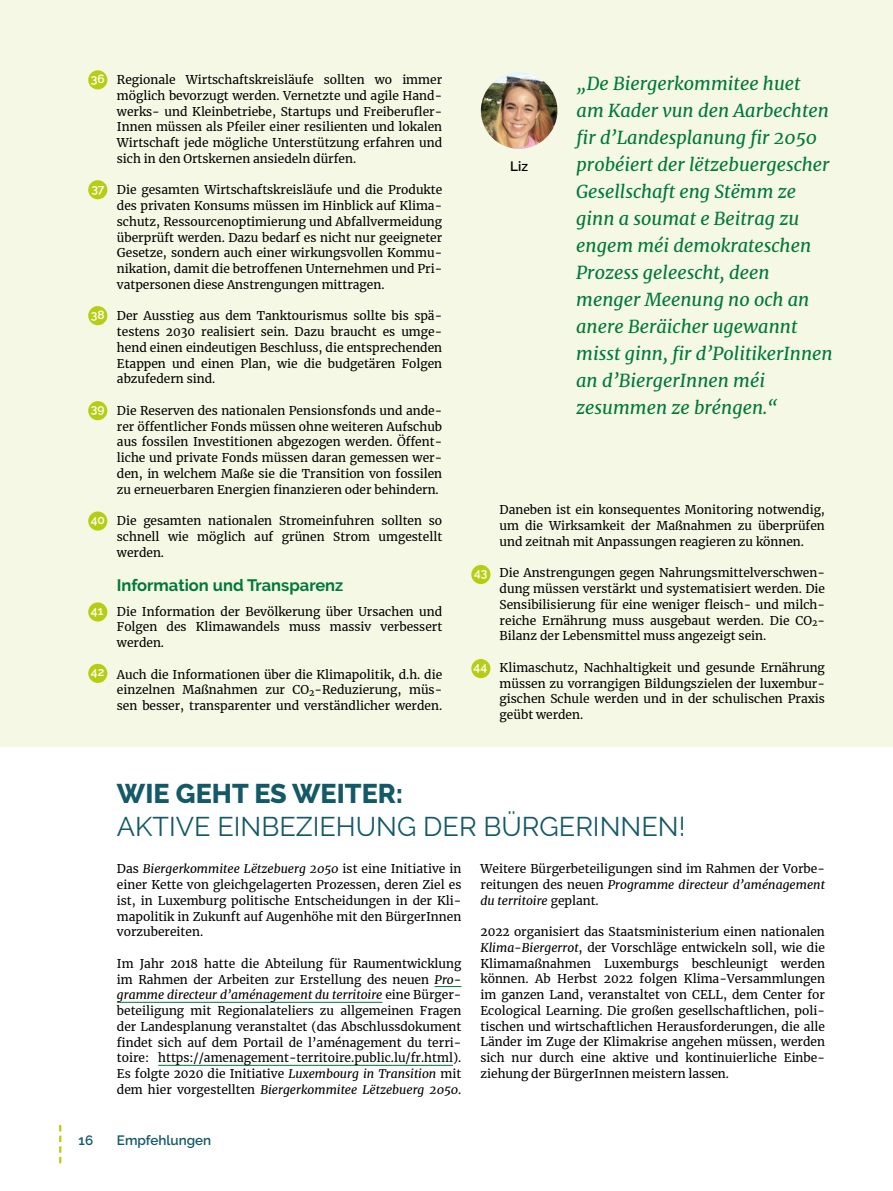
<style>
.page{position:relative;width:893px;height:1191px;background:#fff}
.page>*{position:absolute;margin:0;border:0;box-sizing:border-box;transform-origin:0 0}
.t1{font:27px "Raleway";color:#135968}
.t2{font:800 27px "Raleway";color:#135968}
.t3{font:italic 18px/27px "Merriweather";color:#00783a}
.t4{font:700 16.5px "Raleway";color:#00783a}
.t5{font:600 13.5px "Raleway";color:#135968}
.t6{font:600 13.5px "Raleway";color:#000}
.t7{font:12px/15.8px "Merriweather";color:#000;text-align:justify}
.t8{font:600 12px "Raleway";color:#fff}
.s1{font-style:italic}
</style>
<div class="page">
<div style="left:0;top:0;width:893px;height:746px;background:#f5f8e4"></div>
<div style="left:88px;top:602px;width:19px;height:19px;background:#b7cd14;border-radius:50%"></div>
<div style="left:88px;top:664px;width:19px;height:19px;background:#b7cd14;border-radius:50%"></div>
<div style="left:471px;top:565px;width:19px;height:19px;background:#b7cd14;border-radius:50%"></div>
<div style="left:471px;top:659px;width:19px;height:19px;background:#b7cd14;border-radius:50%"></div>
<div style="left:88px;top:70px;width:19px;height:19px;background:#b7cd14;border-radius:50%"></div>
<div style="left:88px;top:180px;width:19px;height:19px;background:#b7cd14;border-radius:50%"></div>
<div style="left:88px;top:306px;width:19px;height:19px;background:#b7cd14;border-radius:50%"></div>
<div style="left:88px;top:401px;width:19px;height:19px;background:#b7cd14;border-radius:50%"></div>
<div style="left:88px;top:511px;width:19px;height:19px;background:#b7cd14;border-radius:50%"></div>
<svg style="left:435px;top:986px;width:26px;height:1px"></svg>
<hr style="left:117px;top:1002px;width:265px;height:1px;background:#00783a">
<hr style="left:158px;top:1065px;width:295px;height:1px;background:#00783a">
<img style="left:481px;top:72px;width:76px;height:77px;border-radius:38px">
<svg style="left:59px;top:1125px;width:2px;height:38px"></svg>
<p class="t8" style="left:91px;top:72px;width:15px">36</p>
<p class="t8" style="left:91px;top:182px;width:14px">37</p>
<p class="t8" style="left:91px;top:308px;width:15px">38</p>
<p class="t8" style="left:91px;top:402px;width:15px">39</p>
<p class="t8" style="left:91px;top:513px;width:16px">40</p>
<p class="t8" style="left:91px;top:603px;width:14px">41</p>
<p class="t8" style="left:91px;top:665px;width:15px">42</p>
<p class="t7" style="left:117px;top:72px;width:327px">Regionale Wirtschaftskreisläufe sollten wo immer möglich bevorzugt werden. Vernetzte und agile Hand&shy;werks- und Kleinbetriebe, Startups und Freiberufler-Innen müssen als Pfeiler einer resilienten und lokalen Wirtschaft jede mögliche Unterstützung erfahren und sich in den Ortskernen ansiedeln dürfen.</p>
<p class="t7" style="left:117px;top:182px;width:327px">Die gesamten Wirtschaftskreisläufe und die Produkte des privaten Konsums müssen im Hinblick auf Klima&shy;schutz, Ressourcenoptimierung und Abfallvermeidung überprüft werden. Dazu bedarf es nicht nur geeigneter Gesetze, sondern auch einer wirkungsvollen Kommu&shy;nikation, damit die betroffenen Unternehmen und Pri&shy;vatpersonen diese Anstrengungen mittragen.</p>
<p class="t7" style="left:117px;top:308px;width:327px">Der Ausstieg aus dem Tanktourismus sollte bis spä&shy;testens 2030 realisiert sein. Dazu braucht es umge&shy;hend einen eindeutigen Beschluss, die entsprechenden Etappen und einen Plan, wie die budgetären Folgen abzufedern sind.</p>
<p class="t7" style="left:117px;top:402px;width:327px">Die Reserven des nationalen Pensionsfonds und ande&shy;rer öffentlicher Fonds müssen ohne weiteren Aufschub aus fossilen Investitionen abgezogen werden. Öffent&shy;liche und private Fonds müssen daran gemessen wer&shy;den, in welchem Maße sie die Transition von fossilen zu erneuerbaren Energien finanzieren oder behindern.</p>
<p class="t7" style="left:117px;top:512px;width:327px">Die gesamten nationalen Stromeinfuhren sollten so schnell wie möglich auf grünen Strom umgestellt werden.</p>
<h3 class="t4" style="left:117px;top:576px;width:228px">Information und Transparenz</h3>
<p class="t7" style="left:117px;top:603px;width:327px">Die Information der Bevölkerung über Ursachen und Folgen des Klimawandels muss massiv verbessert werden.</p>
<p class="t7" style="left:117px;top:666px;width:327px">Auch die Informationen über die Klimapolitik, d.h. die einzelnen Maßnahmen zur CO<sub>2</sub>-Reduzierung, müs&shy;sen besser, transparenter und verständlicher werden.</p>
<p class="t6" style="left:510px;top:158px;width:19px">Liz</p>
<p class="t3" style="left:576px;top:70px;width:258px">„De Biergerkommitee huet<br>am Kader vun den Aarbechten fir d’Landesplanung fir 2050 probéiert der lëtzebuergescher<br>Gesellschaft eng Stëmm ze ginn a soumat e Beitrag zu engem méi demokrateschen<br>Prozess geleescht, deen menger Meenung no och an anere Beräicher ugewannt misst ginn, fir d’PolitikerInnen an d’BiergerInnen méi zesummen ze bréngen.“</p>
<p class="t8" style="left:474px;top:566px;width:15px">43</p>
<p class="t8" style="left:474px;top:660px;width:15px">44</p>
<p class="t7" style="left:500px;top:502px;width:327px">Daneben ist ein konsequentes Monitoring notwendig, um die Wirksamkeit der Maßnahmen zu überprüfen und zeitnah mit Anpassungen reagieren zu können.</p>
<p class="t7" style="left:500px;top:565px;width:327px">Die Anstrengungen gegen Nahrungsmittelverschwen&shy;dung müssen verstärkt und systematisiert werden. Die Sensibilisierung für eine weniger fleisch- und milch&shy;reiche Ernährung muss ausgebaut werden. Die CO<sub>2</sub>- Bilanz der Lebensmittel muss angezeigt sein.</p>
<p class="t7" style="left:500px;top:659px;width:327px">Klimaschutz, Nachhaltigkeit und gesunde Ernährung müssen zu vorrangigen Bildungszielen der luxembur&shy;gischen Schule werden und in der schulischen Praxis geübt werden.</p>
<h1 class="t2" style="left:117px;top:778px;width:288px">WIE GEHT ES WEITER:</h1>
<h1 class="t1" style="left:117px;top:810px;width:570px">AKTIVE EINBEZIEHUNG DER BÜRGERINNEN!</h1>
<p class="t7" style="left:117px;top:860px;width:346px">Das <span class="s1">Biergerkommitee Lëtzebuerg 2050</span> ist eine Initiative in einer Kette von gleichgelagerten Prozessen, deren Ziel es ist, in Luxemburg politische Entscheidungen in der Kli&shy;mapolitik in Zukunft auf Augenhöhe mit den BürgerInnen vorzubereiten.</p>
<p class="t7" style="left:117px;top:955px;width:346px">Im Jahr 2018 hatte die Abteilung für Raumentwicklung im Rahmen der Arbeiten zur Erstellung des neuen <span class="s1">Pro&shy;gramme directeur d’aménagement du territoire</span> eine Bürger&shy;beteiligung mit Regionalateliers zu allgemeinen Fragen der Landesplanung veranstaltet (das Abschlussdokument findet sich auf dem Portail de l’aménagement du terri&shy;toire: https://amenagement-territoire.public.lu/fr.html).<br>Es folgte 2020 die Initiative <span class="s1">Luxembourg in Transition</span> mit dem hier vorgestellten <span class="s1">Biergerkommitee Lëtzebuerg 2050</span>.</p>
<p class="t7" style="left:480px;top:860px;width:346px">Weitere Bürgerbeteiligungen sind im Rahmen der Vorbe&shy;reitungen des neuen <span class="s1">Programme directeur d’aménagement du territoire</span> geplant.</p>
<p class="t7" style="left:480px;top:923px;width:346px">2022 organisiert das Staatsministerium einen nationalen <span class="s1">Klima-Biergerrot</span>, der Vorschläge entwickeln soll, wie die Klimamaßnahmen Luxemburgs beschleunigt werden können. Ab Herbst 2022 folgen Klima-Versammlungen im ganzen Land, veranstaltet von CELL, dem Center for Ecological Learning. Die großen gesellschaftlichen, poli&shy;tischen und wirtschaftlichen Herausforderungen, die alle Länder im Zuge der Klimakrise angehen müssen, werden sich nur durch eine aktive und kontinuierliche Einbe&shy;ziehung der BürgerInnen meistern lassen.</p>
<p class="t5" style="left:79px;top:1132px;width:16px">16</p>
<p class="t5" style="left:117px;top:1132px;width:96px">Empfehlungen</p>
</div>
